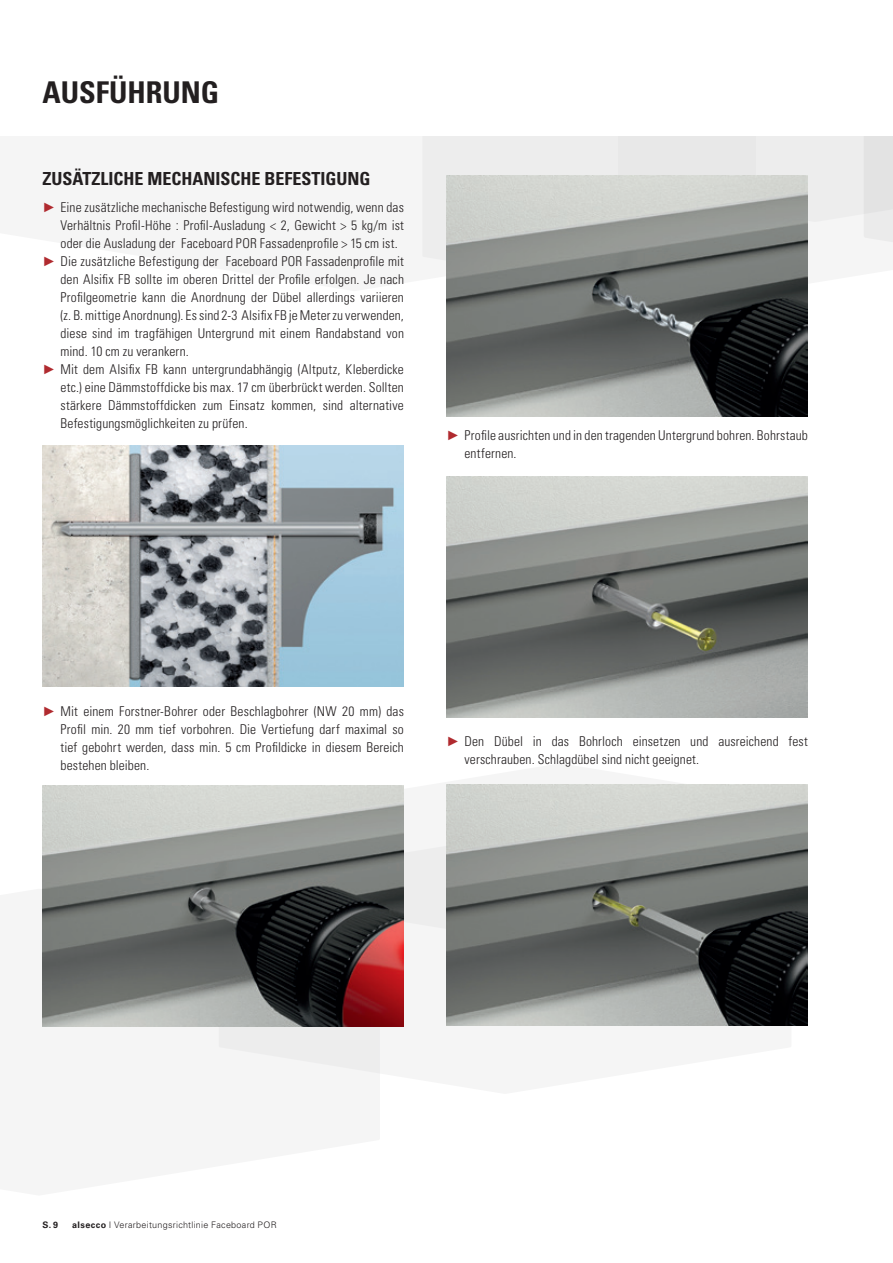
<style>
.page{position:relative;width:893px;height:1263px;background:#fff}
.page>*{position:absolute;margin:0;border:0;box-sizing:border-box;transform-origin:0 0}
.t1{font:700 condensed 30px "Univers LT Std";color:#231f20}
.t2{font:700 condensed 18px "Univers LT Std";color:#231f20}
.t3{font:300 condensed 13.5px/18px "Univers LT Std";letter-spacing:.01em;color:#231f20}
.t4{font:300 9px "Univers LT Std";letter-spacing:.03em;color:#231f20}
.t5{font:700 9px "Univers LT Std";color:#231f20}
.s1{font-family:"Arial";font-weight:400;font-stretch:normal;color:#b02a2f}
.s2{font-weight:700}
</style>
<div class="page">
<div style="left:422px;top:136px;width:442px;height:125px;background:#ededed"></div>
<div style="left:618px;top:136px;width:246px;height:86px;background:#ededed"></div>
<div style="left:864px;top:136px;width:29px;height:107px;background:#e3e3e3"></div>
<svg style="left:219px;top:1025px;width:572px;height:49px;fill:#f5f5f5"></svg>
<div style="left:404px;top:784px;width:361px;height:145px;background:#ededed"></div>
<img style="left:43px;top:445px;width:361px;height:241px">
<img style="left:43px;top:785px;width:361px;height:241px">
<img style="left:446px;top:175px;width:362px;height:241px">
<img style="left:446px;top:477px;width:362px;height:240px">
<img style="left:446px;top:785px;width:362px;height:240px">
<h1 class="t1" style="left:43px;top:74px;width:178px">AUSFÜHRUNG</h1>
<h2 class="t2" style="left:43px;top:168px;width:329px">ZUSÄTZLICHE MECHANISCHE BEFESTIGUNG</h2>
<p class="t3" style="left:43px;top:198px;width:363px"><span class="s1">►</span> Eine zusätzliche mechanische Befestigung wird notwendig, wenn das</p>
<p class="t3" style="left:61px;top:216px;width:345px">Verhältnis Profil-Höhe : Profil-Ausladung &lt; 2, Gewicht &gt; 5 kg/m ist</p>
<p class="t3" style="left:61px;top:234px;width:339px">oder die Ausladung der Faceboard POR Fassadenprofile &gt; 15 cm ist.</p>
<p class="t3" style="left:43px;top:252px;width:363px"><span class="s1">►</span> Die zusätzliche Befestigung der Faceboard POR Fassadenprofile mit</p>
<p class="t3" style="left:60px;top:270px;width:345px">den Alsifix FB sollte im oberen Drittel der Profile erfolgen. Je nach</p>
<p class="t3" style="left:60px;top:288px;width:345px">Profilgeometrie kann die Anordnung der Dübel allerdings variieren</p>
<p class="t3" style="left:60px;top:306px;width:345px">(z. B. mittige Anordnung). Es sind 2-3 Alsifix FB je Meter zu verwenden,</p>
<p class="t3" style="left:60px;top:324px;width:345px">diese sind im tragfähigen Untergrund mit einem Randabstand von</p>
<p class="t3" style="left:60px;top:342px;width:130px">mind. 10 cm zu verankern.</p>
<p class="t3" style="left:42px;top:360px;width:363px"><span class="s1">►</span> Mit dem Alsifix FB kann untergrundabhängig (Altputz, Kleberdicke</p>
<p class="t3" style="left:60px;top:378px;width:345px">etc.) eine Dämmstoffdicke bis max. 17 cm überbrückt werden. Sollten</p>
<p class="t3" style="left:60px;top:396px;width:345px">stärkere Dämmstoffdicken zum Einsatz kommen, sind alternative</p>
<p class="t3" style="left:60px;top:414px;width:189px">Befestigungsmöglichkeiten zu prüfen.</p>
<p class="t3" style="left:464px;top:426px;width:345px;text-indent:-18px"><span class="s1">►</span> Profile ausrichten und in den tragenden Untergrund bohren. Bohrstaub entfernen.</p>
<p class="t3" style="left:61px;top:702px;width:345px;text-align:justify;text-indent:-18px"><span class="s1">►</span> Mit einem Forstner-Bohrer oder Beschlagbohrer (NW 20 mm) das Profil min. 20 mm tief vorbohren. Die Vertiefung darf maximal so tief gebohrt werden, dass min. 5 cm Profildicke in diesem Bereich bestehen bleiben.</p>
<p class="t3" style="left:464px;top:732px;width:345px;text-indent:-18px"><span class="s1">►</span> Den Dübel in das Bohrloch einsetzen und ausreichend fest verschrauben. Schlagdübel sind nicht geeignet.</p>
<p class="t5" style="left:43px;top:1219px;width:17px">S.9</p>
<p class="t4" style="left:72px;top:1219px;width:206px"><span class="s2">alsecco</span> I Verarbeitungsrichtlinie Faceboard POR</p>
</div>
